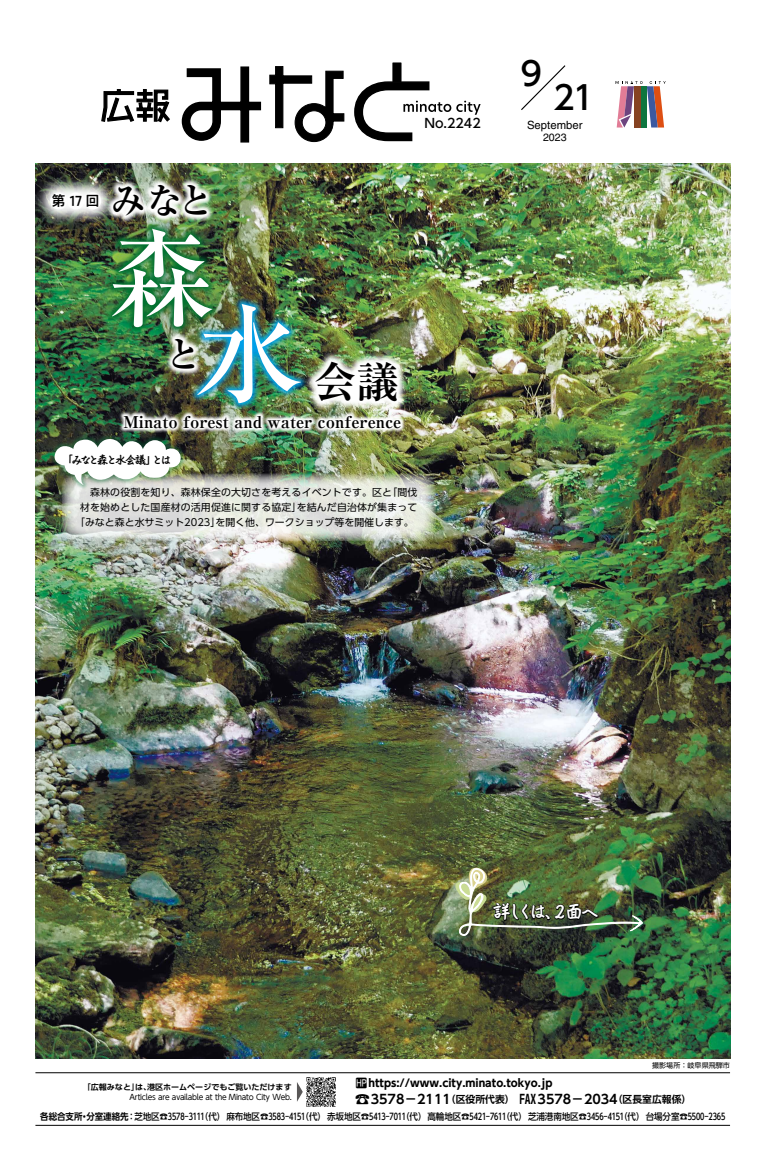
<style>
.page{position:relative;width:774px;height:1151px;background:#fff}
.page>*{position:absolute;margin:0;border:0;box-sizing:border-box;transform-origin:0 0}
.t1{font:500 106.3px/75.1px "Ryumin Pro";color:#fff}
.t2{font:700 42.5px "Ryumin Pro";color:#000}
.t3{font:700 35.4px "Ryumin Pro";color:#000}
.t4{font:500 32.6px "UD Shin Go Pro";color:#000}
.t5{font:18.4px "Kafu Marker Std B";letter-spacing:-.255em;color:#fff}
.t6{font:700 expanded 16.3px "Ryumin Pro";letter-spacing:-.005em;color:#000}
.t7{font:500 14.2px "PA1 Gothic Std";color:#000}
.t8{font:700 12.8px "UD Shin Go Pro De";color:#000}
.t9{font:500 12.8px "UD Shin Go Pro";color:#000}
.t10{font:11.3px "Kafu Marker Std B";letter-spacing:-.215em;color:#000}
.t11{font:11.3px "Helvetica";color:#000}
.t12{font:700 10.6px "UD Shin Go Pro";color:#000}
.t13{font:10.6px "Helvetica";color:#000}
.t14{font:9.9px/14.9px "UD Shin Go Pro";letter-spacing:.015em;color:#000;text-align:center}
.t15{font:500 9.2px "UD Shin Go Pro";letter-spacing:-.01em;color:#000;scale:.93 1}
.t16{font:7.8px "UD Shin Go Pro";letter-spacing:-.03em;color:#000;scale:.95 1}
.t17{font:700 7.8px "UD Shin Go Pro De";color:#000}
.t18{font:7.1px "UD Shin Go Pro";color:#000}
.s1{font-family:"SSC1 kuhogai";font-weight:400}
.s2{font-size:15.3px}
.s3{font-size:9.8px}
.s4{font-family:"UD Shin Go Pro De";font-weight:700}
</style>
<div class="page">
<svg style="left:181px;top:66px;width:81px;height:77px"></svg>
<svg style="left:354px;top:81px;width:127px;height:61px"></svg>
<svg style="left:101px;top:89px;width:69px;height:34px"></svg>
<div style="left:393px;top:63px;width:8px;height:18px;background:#000"></div>
<svg style="left:269px;top:66px;width:76px;height:77px"></svg>
<svg style="left:521px;top:65px;width:45px;height:45px"></svg>
<svg style="left:615px;top:81px;width:51px;height:47px"></svg>
<hr style="left:35px;top:1072px;width:695px;height:1px;background:#000">
<hr style="left:35px;top:1125px;width:695px;height:1px;background:#000">
<img style="left:306px;top:1077px;width:30px;height:30px">
<svg style="left:297px;top:1082px;width:6px;height:20px"></svg>
<img style="left:35px;top:163px;width:695px;height:895px">
<img style="left:308px;top:351px;width:100px;height:61px">
<img style="left:104px;top:221px;width:116px;height:114px">
<img style="left:189px;top:296px;width:119px;height:115px">
<svg style="left:35px;top:176px;width:16px;height:49px"></svg>
<div style="left:50px;top:192px;width:17px;height:17px;background:#fff;border-radius:50%"></div>
<svg style="left:51px;top:176px;width:17px;height:49px"></svg>
<div style="left:67px;top:192px;width:17px;height:17px;background:#fff;border-radius:50%"></div>
<svg style="left:68px;top:176px;width:49px;height:49px"></svg>
<div style="left:84px;top:192px;width:17px;height:17px;background:#fff;border-radius:50%"></div>
<img style="left:106px;top:177px;width:108px;height:47px">
<img style="left:165px;top:331px;width:37px;height:45px">
<img style="left:62px;top:473px;width:374px;height:68px;border-radius:14px">
<img style="left:455px;top:868px;width:188px;height:68px">
<img style="left:119px;top:411px;width:287px;height:22px">
<div style="left:49px;top:434px;width:137px;height:56px;background:#0e763f;opacity:.4"></div>
<img style="left:54px;top:436px;width:128px;height:49px">
<h3 class="t9" style="left:424px;top:113px;width:58px">No.2242</h3>
<h3 class="t7" style="left:52px;top:193px;width:50px">第17回</h3>
<h3 class="t3" style="left:110px;top:173px;width:105px">みなと</h3>
<h1 class="t1" style="left:195px;top:233px;width:108px;text-indent:-88px">森水</h1>
<h3 class="t3" style="left:166px;top:326px;width:37px">と</h3>
<h2 class="t2" style="left:314px;top:348px;width:87px">会議</h2>
<h3 class="t6" style="left:124px;top:409px;width:279px">Minato ｆorest and water conference</h3>
<p class="t10" style="left:68px;top:450px;width:105px">｢みなと森と水会議｣とは</p>
<p class="t14" style="left:75px;top:485px;width:344px">　森林の役割を知り、森林保全の大切さを考えるイベントです。区と「間伐材を始めとした国産材の活用促進に関する協定」を結んだ自治体が集まって「みなと森と水サミット2023」を開く他、ワークショップ等を開催します。</p>
<h3 class="t4" style="left:521px;top:47px;width:23px">9</h3>
<p class="t11" style="left:527px;top:118px;width:57px">September</p>
<p class="t13" style="left:543px;top:131px;width:25px">2023</p>
<h3 class="t4" style="left:553px;top:71px;width:43px">21</h3>
<h3 class="t5" style="left:492px;top:896px;width:108px">詳しくは、2面へ</h3>
<p class="t18" style="left:652px;top:1059px;width:79px">撮影場所：岐阜県飛騨市</p>
<p class="t17" style="left:83px;top:1080px;width:210px">「広報みなと」は、港区ホームページでもご覧いただけます</p>
<p class="t12" style="left:356px;top:1074px;width:198px"><span class="s1">茜</span> https://www.city.minato.tokyo.jp</p>
<p class="t16" style="left:130px;top:1090px;width:172px">Articles are available at the Minato City Web.</p>
<h3 class="t8" style="left:355px;top:1089px;width:338px"><span class="s2">☎</span>3578－2111<span class="s3">（区役所代表）</span> FAX3578－2034<span class="s3">（区長室広報係）</span></h3>
<p class="t15" style="left:40px;top:1109px;width:738px"><span class="s4">各総合支所・分室連絡先</span>：芝地区☎3578-3111（代） 麻布地区☎3583-4151（代） 赤坂地区☎5413-7011（代） 高輪地区☎5421-7611（代） 芝浦港南地区☎3456-4151（代） 台場分室☎5500-2365</p>
</div>
